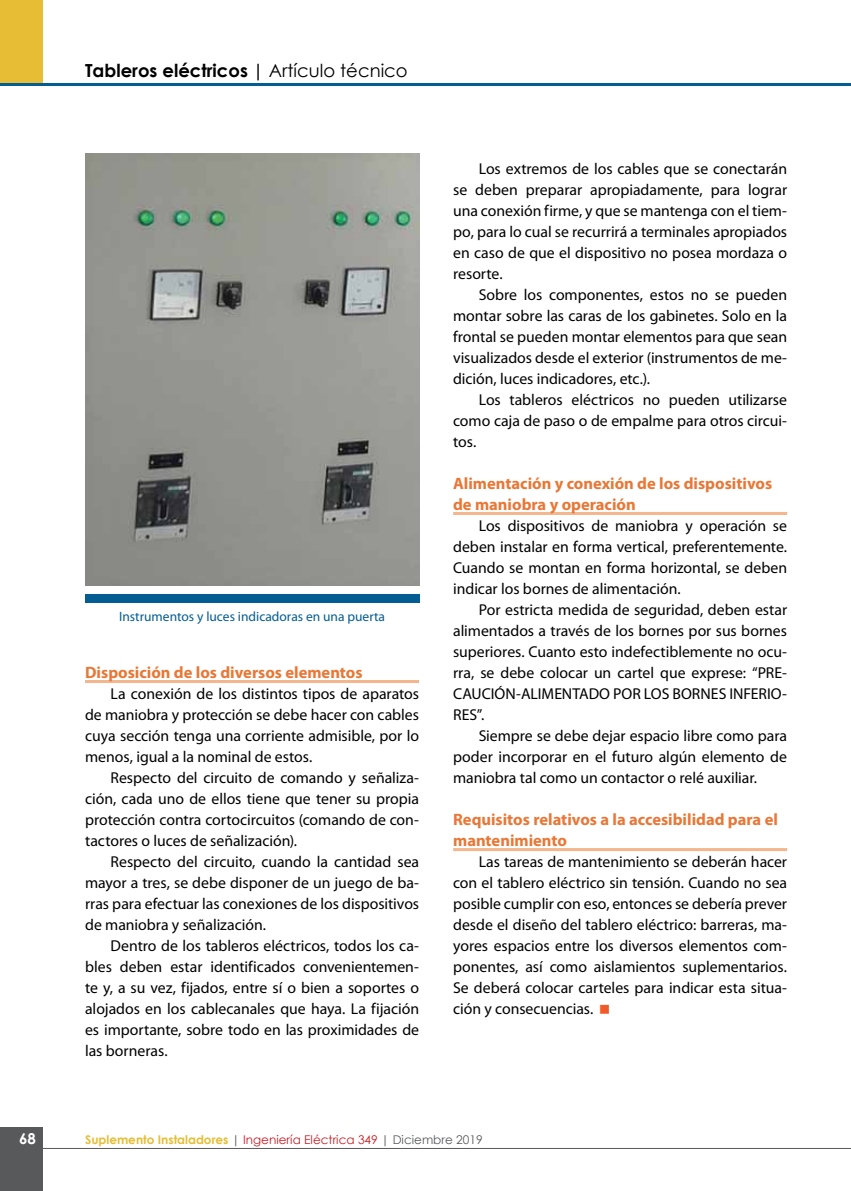
<style>
.page{position:relative;width:851px;height:1191px;background:#fff}
.page>*{position:absolute;margin:0;border:0;box-sizing:border-box;transform-origin:0 0}
.t1{font:700 18px "Century Gothic";color:#000}
.t2{font:700 16.5px/21px "Myriad Pro";color:#e97735}
.t3{font:15.75px/21px "Myriad Pro";color:#000;text-align:justify}
.t4{font:700 15px "Century Gothic";color:#fff}
.t5{font:13.5px "Myriad Pro";color:#035d93}
.t6{font:700 12px "Century Gothic";color:#e6bd34}
.s1{font-weight:400}
.s2{font-weight:400;color:#58595b}
.s3{font-weight:400;color:#c61d23}
</style>
<div class="page">
<div style="left:0;top:0;width:43px;height:85px;background:#e6bd34"></div>
<hr style="left:0;top:83px;width:850px;height:2px;background:#035d93">
<div style="left:0;top:1127px;width:43px;height:64px;background:#58595b"></div>
<hr style="left:0;top:1148px;width:850px;height:1px;background:#58595b">
<hr style="left:85px;top:680px;width:334px;height:3px;background:#f3b68d">
<hr style="left:453px;top:512px;width:334px;height:3px;background:#f3b68d">
<hr style="left:453px;top:848px;width:334px;height:3px;background:#f3b68d">
<img style="left:85px;top:153px;width:334px;height:432px">
<div style="left:85px;top:594px;width:334px;height:8px;background:#035d93"></div>
<p class="t1" style="left:85px;top:56px;width:324px">Tableros eléctricos | <span class="s1">Artículo técnico</span></p>
<p class="t5" style="left:119px;top:609px;width:267px">Instrumentos y luces indicadoras en una puerta</p>
<p class="t2" style="left:85px;top:662px;width:279px">Disposición de los diversos elementos</p>
<p class="t3" style="left:85px;top:684px;width:335px;text-indent:26px">La conexión de los distintos tipos de aparatos de maniobra y protección se debe hacer con cables cuya sección tenga una corriente admisible, por lo menos, igual a la nominal de estos.</p>
<p class="t3" style="left:85px;top:768px;width:335px;text-indent:25px">Respecto del circuito de comando y señaliza&shy;ción, cada uno de ellos tiene que tener su propia protección contra cortocircuitos (comando de con&shy;tactores o luces de señalización).</p>
<p class="t3" style="left:85px;top:852px;width:335px;text-indent:26px">Respecto del circuito, cuando la cantidad sea mayor a tres, se debe disponer de un juego de ba&shy;rras para efectuar las conexiones de los dispositivos de maniobra y señalización.</p>
<p class="t3" style="left:85px;top:936px;width:335px;text-indent:25px">Dentro de los tableros eléctricos, todos los ca&shy;bles deben estar identificados convenientemen&shy;te y, a su vez, fijados, entre sí o bien a soportes o alojados en los cablecanales que haya. La fijación es importante, sobre todo en las proximidades de las borneras.</p>
<p class="t3" style="left:453px;top:159px;width:335px;text-indent:26px">Los extremos de los cables que se conectarán se deben preparar apropiadamente, para lograr una conexión firme, y que se mantenga con el tiem&shy;po, para lo cual se recurrirá a terminales apropiados en caso de que el dispositivo no posea mordaza o resorte.</p>
<p class="t3" style="left:453px;top:285px;width:335px;text-indent:26px">Sobre los componentes, estos no se pueden montar sobre las caras de los gabinetes. Solo en la frontal se pueden montar elementos para que sean visualizados desde el exterior (instrumentos de me&shy;dición, luces indicadores, etc.).</p>
<p class="t3" style="left:453px;top:390px;width:335px;text-indent:26px">Los tableros eléctricos no pueden utilizarse como caja de paso o de empalme para otros circui&shy;tos.</p>
<p class="t2" style="left:453px;top:473px;width:320px">Alimentación y conexión de los dispositivos de maniobra y operación</p>
<p class="t3" style="left:453px;top:516px;width:335px;text-indent:26px">Los dispositivos de maniobra y operación se deben instalar en forma vertical, preferentemente.<br>Cuando se montan en forma horizontal, se deben indicar los bornes de alimentación.</p>
<p class="t3" style="left:453px;top:600px;width:335px;text-indent:26px">Por estricta medida de seguridad, deben estar alimentados a través de los bornes por sus bornes superiores. Cuanto esto indefectiblemente no ocu&shy;rra, se debe colocar un cartel que exprese: “PRE-CAUCIÓN-ALIMENTADO POR LOS BORNES INFERIO-RES”.</p>
<p class="t3" style="left:453px;top:726px;width:335px;text-indent:26px">Siempre se debe dejar espacio libre como para poder incorporar en el futuro algún elemento de maniobra tal como un contactor o relé auxiliar.</p>
<p class="t2" style="left:453px;top:809px;width:326px">Requisitos relativos a la accesibilidad para el mantenimiento</p>
<p class="t3" style="left:453px;top:852px;width:335px;text-indent:26px">Las tareas de mantenimiento se deberán hacer con el tablero eléctrico sin tensión. Cuando no sea posible cumplir con eso, entonces se debería prever desde el diseño del tablero eléctrico: barreras, ma&shy;yores espacios entre los diversos elementos com&shy;ponentes, así como aislamientos suplementarios.<br>Se deberá colocar carteles para indicar esta situa&shy;ción y consecuencias.</p>
<p class="t4" style="left:19px;top:1127px;width:18px">68</p>
<p class="t6" style="left:85px;top:1130px;width:399px">Suplemento Instaladores <span class="s2">|</span> <span class="s3">Ingeniería Eléctrica 349</span> <span class="s2">| Diciembre 2019</span></p>
</div>
